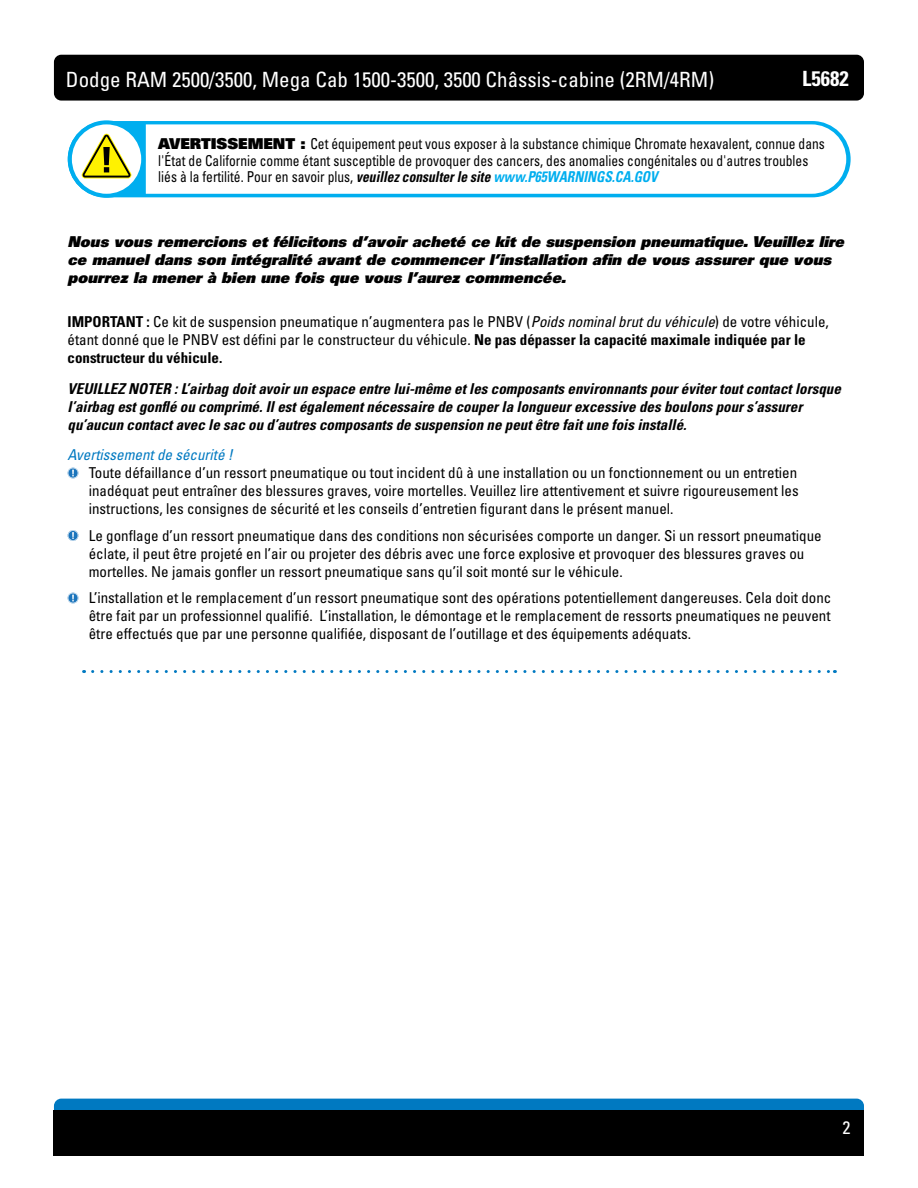
<style>
.page{position:relative;width:918px;height:1188px;background:#fff}
.page>*{position:absolute;margin:0;border:0;box-sizing:border-box;transform-origin:0 0}
.t1{font:condensed 21px "Univers LT Std";color:#fff}
.t2{font:700 condensed 21px "Univers LT Std";color:#fff}
.t3{font:condensed 18px "Univers LT Std";color:#fff}
.t4{font:condensed 15px/18px "Univers LT Std";color:#000}
.t5{font:italic 700 condensed 15px/18px "Univers LT Std";color:#000}
.t6{font:condensed 15px/16.5px "Univers LT Std";color:#000;scale:.9 1}
.t7{font:15px/18px "Univers LT Std X Black Obl";color:#000}
.t8{font:italic condensed 15px "Univers LT Std";color:#0079c1}
.s1{font-family:"Univers LT Std X Black";font-stretch:normal}
.s2{font-weight:700;font-style:italic}
.s3{font-weight:700;font-style:italic;color:#00aeef}
.s4{font-weight:700}
.s5{font-style:italic}
</style>
<div class="page">
<div style="left:54px;top:55px;width:810px;height:46px;background:#000;border-radius:7px"></div>
<div style="left:54px;top:1099px;width:810px;height:45px;background:#0079c1;border-radius:7px"></div>
<div style="left:54px;top:1110px;width:810px;height:46px;background:#000"></div>
<svg style="left:93px;top:670px;width:742px;height:3px"></svg>
<svg style="left:68px;top:593px;width:10px;height:10px"></svg>
<svg style="left:68px;top:530px;width:10px;height:11px"></svg>
<svg style="left:68px;top:468px;width:10px;height:10px"></svg>
<div style="left:68px;top:121px;width:783px;height:76px;background:#00aeef;border-radius:38px"></div>
<div style="left:146px;top:124px;width:700px;height:70px;background:#fff"></div>
<svg style="left:68px;top:120px;width:77px;height:78px"></svg>
<h1 class="t1" style="left:66px;top:66px;width:650px">Dodge RAM 2500/3500, Mega Cab 1500-3500, 3500 Châssis-cabine (2RM/4RM)</h1>
<h1 class="t2" style="left:802px;top:65px;width:48px">L5682</h1>
<p class="t6" style="left:158px;top:135px;width:742px"><span class="s1">AVERTISSEMENT :</span> Cet équipement peut vous exposer à la substance chimique Chromate hexavalent, connue dans l'État de Californie comme étant susceptible de provoquer des cancers, des anomalies congénitales ou d'autres troubles liés à la fertilité. Pour en savoir plus, <span class="s2">veuillez consulter le site</span> <span class="s3">www.P65WARNINGS.CA.GOV</span></p>
<p class="t7" style="left:68px;top:233px;width:778px">Nous vous remercions et félicitons d’avoir acheté ce kit de suspension pneumatique. Veuillez lire ce manuel dans son intégralité avant de commencer l’installation afin de vous assurer que vous pourrez la mener à bien une fois que vous l’aurez commencée.</p>
<p class="t4" style="left:68px;top:312px;width:763px"><span class="s4">IMPORTANT :</span> Ce kit de suspension pneumatique n’augmentera pas le PNBV (<span class="s5">Poids nominal brut du véhicule</span>) de votre véhicule, étant donné que le PNBV est défini par le constructeur du véhicule. <span class="s4">Ne pas dépasser la capacité maximale indiquée par le constructeur du véhicule.</span></p>
<p class="t5" style="left:68px;top:379px;width:775px">VEUILLEZ NOTER : L’airbag doit avoir un espace entre lui-même et les composants environnants pour éviter tout contact lorsque l’airbag est gonflé ou comprimé. Il est également nécessaire de couper la longueur excessive des boulons pour s’assurer qu’aucun contact avec le sac ou d’autres composants de suspension ne peut être fait une fois installé.</p>
<p class="t8" style="left:68px;top:446px;width:167px">Avertissement de sécurité !</p>
<p class="t4" style="left:89px;top:464px;width:712px;text-align:justify">Toute défaillance d’un ressort pneumatique ou tout incident dû à une installation ou un fonctionnement ou un entretien inadéquat peut entraîner des blessures graves, voire mortelles. Veuillez lire attentivement et suivre rigoureusement les instructions, les consignes de sécurité et les conseils d’entretien figurant dans le présent manuel.</p>
<p class="t4" style="left:89px;top:526px;width:734px">Le gonflage d’un ressort pneumatique dans des conditions non sécurisées comporte un danger. Si un ressort pneumatique éclate, il peut être projeté en l’air ou projeter des débris avec une force explosive et provoquer des blessures graves ou mortelles. Ne jamais gonfler un ressort pneumatique sans qu’il soit monté sur le véhicule.</p>
<p class="t4" style="left:89px;top:589px;width:744px;text-align:justify">L’installation et le remplacement d’un ressort pneumatique sont des opérations potentiellement dangereuses. Cela doit donc être fait par un professionnel qualifié. L’installation, le démontage et le remplacement de ressorts pneumatiques ne peuvent être effectués que par une personne qualifiée, disposant de l’outillage et des équipements adéquats.</p>
<p class="t3" style="left:843px;top:1116px;width:9px">2</p>
</div>
